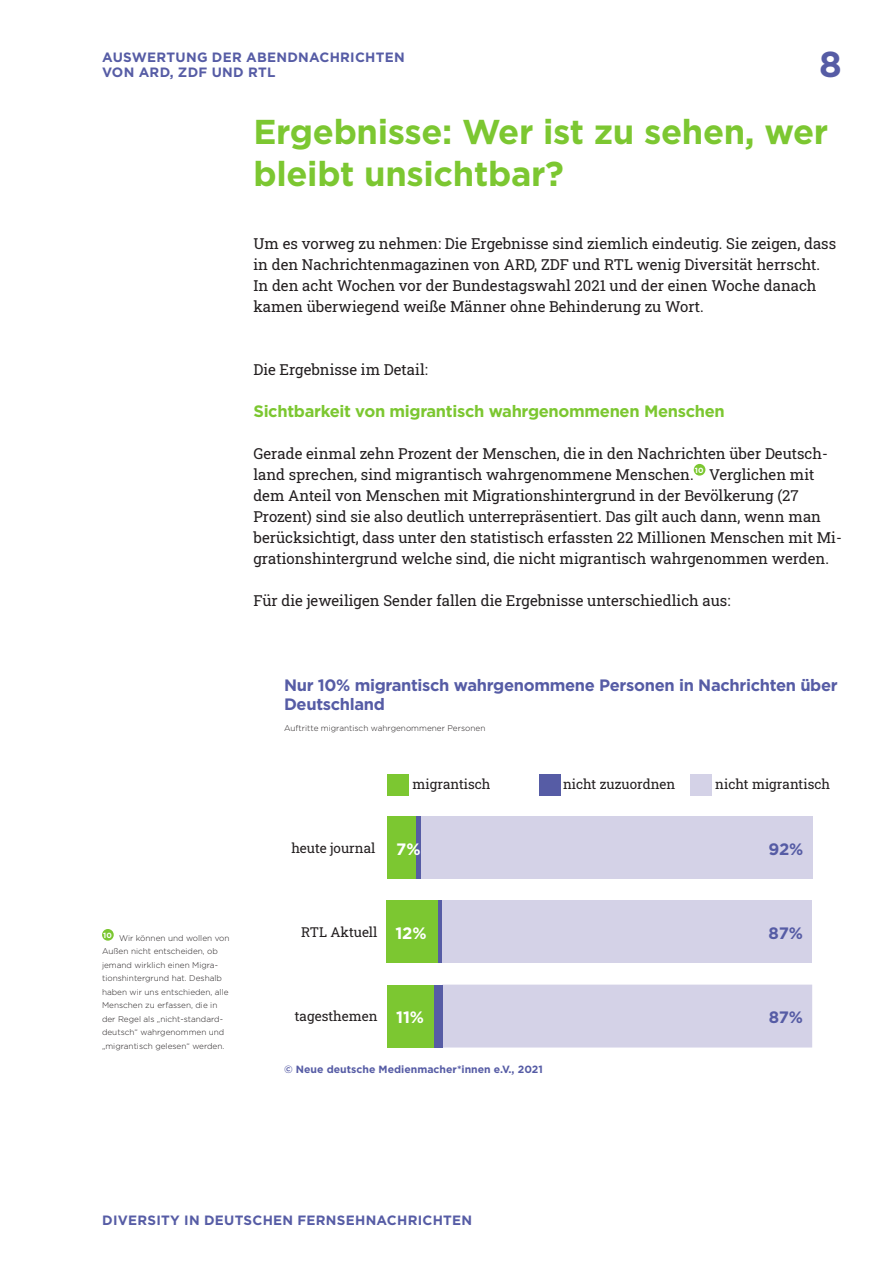
<style>
.page{position:relative;width:893px;height:1263px;background:#fff}
.page>*{position:absolute;margin:0;border:0;box-sizing:border-box;transform-origin:0 0}
.t1{font:700 36px "Gotham Pro";color:#565ca5}
.t2{font:700 34.5px/42px "Gotham";letter-spacing:-.01em;color:#7cc731}
.t3{font:700 16.5px/19.5px "Gotham";letter-spacing:-.02em;color:#565ca5}
.Fließtext{font:700 16.5px "Gotham";letter-spacing:-.02em;color:#7cc731}
.t4{font:700 16.5px "Gotham";color:#fff}
.Fließtext-2{font:15px/21px "Roboto Slab";color:#231f20}
.t5{font:700 13.5px/15px "Gotham Pro";letter-spacing:.02em;color:#565ca5}
.Fließtext-3{font:13.5px "Roboto Slab";color:#231f20}
.Absatzformat_1{font:13.5px "Roboto Slab";color:#231f20}
.Fußnote{font:700 10.5px "Gotham";color:#565ca5}
.Fußnote-2{font:300 8.25px/13.5px "Gotham";color:#231f20}
.t6{font:700 7.5px "Gotham";color:#fff}
</style>
<div class="page">
<div style="left:694px;top:464px;width:11px;height:12px;background:#7cc731;border-radius:50%"></div>
<div style="left:102px;top:929px;width:12px;height:12px;background:#7cc731;border-radius:50%"></div>
<div style="left:387px;top:816px;width:30px;height:63px;background:#7cc731"></div>
<div style="left:387px;top:900px;width:51px;height:63px;background:#7cc731"></div>
<div style="left:387px;top:984px;width:47px;height:63px;background:#7cc731"></div>
<hr style="left:417px;top:816px;width:4px;height:63px;background:#565ca5">
<hr style="left:438px;top:900px;width:4px;height:63px;background:#565ca5">
<div style="left:434px;top:984px;width:8px;height:63px;background:#565ca5"></div>
<div style="left:421px;top:816px;width:391px;height:63px;background:#d4d2e7"></div>
<div style="left:442px;top:900px;width:370px;height:63px;background:#d4d2e7"></div>
<div style="left:443px;top:984px;width:369px;height:63px;background:#d4d2e7"></div>
<hr style="left:442px;top:984px;width:1px;height:63px;background:#565ca5">
<div style="left:388px;top:774px;width:21px;height:21px;background:#7cc731"></div>
<div style="left:539px;top:774px;width:21px;height:21px;background:#565ca5"></div>
<div style="left:691px;top:774px;width:21px;height:21px;background:#d4d2e7"></div>
<p class="t5" style="left:102px;top:49px;width:304px">AUSWERTUNG DER ABENDNACHRICHTEN<br>VON ARD, ZDF UND RTL</p>
<p class="t1" style="left:819px;top:44px;width:24px">8</p>
<h2 class="t2" style="left:253px;top:111px;width:576px">Ergebnisse: Wer ist zu sehen, wer bleibt unsichtbar?</h2>
<h2 class="Fließtext-2" style="left:253px;top:233px;width:584px">Um es vorweg zu nehmen: Die Ergebnisse sind ziemlich eindeutig. Sie zeigen, dass in den Nachrichtenmagazinen von ARD, ZDF und RTL wenig Diversität herrscht.<br>In den acht Wochen vor der Bundestagswahl 2021 und der einen Woche danach kamen überwiegend weiße Männer ohne Behinderung zu Wort.</h2>
<p class="Fließtext-2" style="left:253px;top:359px;width:176px">Die Ergebnisse im Detail:</p>
<p class="Fließtext" style="left:253px;top:400px;width:473px">Sichtbarkeit von migrantisch wahrgenommenen Menschen</p>
<p class="Fließtext-2" style="left:253px;top:443px;width:576px">Gerade einmal zehn Prozent der Menschen, die in den Nachrichten über Deutsch&shy;land sprechen, sind migrantisch wahrgenommene Menschen.</p>
<p class="t6" style="left:695px;top:465px;width:10px">10</p>
<p class="Fließtext-2" style="left:253px;top:464px;width:590px;text-indent:456px">Verglichen mit dem Anteil von Menschen mit Migrationshintergrund in der Bevölkerung (27<br>Prozent) sind sie also deutlich unterrepräsentiert. Das gilt auch dann, wenn man berücksichtigt, dass unter den statistisch erfassten 22 Millionen Menschen mit Mi&shy;grationshintergrund welche sind, die nicht migrantisch wahrgenommen werden.</p>
<p class="Fließtext-2" style="left:253px;top:590px;width:479px">Für die jeweiligen Sender fallen die Ergebnisse unterschiedlich aus:</p>
<h3 class="t3" style="left:284px;top:675px;width:555px">Nur 10% migrantisch wahrgenommene Personen in Nachrichten über<br>Deutschland</h3>
<p class="Fußnote-2" style="left:284px;top:721px;width:203px">Auftritte migrantisch wahrgenommener Personen</p>
<p class="t6" style="left:103px;top:930px;width:10px">10</p>
<p class="Fußnote-2" style="left:102px;top:931px;width:129px;text-indent:17px">Wir können und wollen von<br>Außen nicht entscheiden, ob jemand wirklich einen Migra&shy;tionshintergrund hat. Deshalb haben wir uns entschieden, alle<br>Menschen zu erfassen, die in der Regel als „nicht-standard&shy;deutsch“ wahrgenommen und „migrantisch gelesen“ werden.</p>
<p class="Fließtext-3" style="left:291px;top:839px;width:86px">heute journal</p>
<p class="Fließtext-3" style="left:412px;top:775px;width:80px">migrantisch</p>
<p class="Fließtext-3" style="left:563px;top:775px;width:114px">nicht zuzuordnen</p>
<p class="Fließtext-3" style="left:715px;top:775px;width:116px">nicht migrantisch</p>
<h2 class="t4" style="left:396px;top:838px;width:26px">7%</h2>
<h2 class="t3" style="left:769px;top:839px;width:36px">92%</h2>
<p class="Absatzformat_1" style="left:301px;top:922px;width:78px">RTL Aktuell</p>
<h2 class="t4" style="left:395px;top:922px;width:33px">12%</h2>
<h2 class="t3" style="left:769px;top:923px;width:36px">87%</h2>
<p class="Fließtext-3" style="left:295px;top:1006px;width:84px">tagesthemen</p>
<h2 class="t4" style="left:396px;top:1006px;width:29px">11%</h2>
<h2 class="t3" style="left:769px;top:1007px;width:36px">87%</h2>
<p class="Fußnote" style="left:284px;top:1062px;width:260px">© Neue deutsche Medienmacher*innen e.V., 2021</p>
<p class="t5" style="left:102px;top:1212px;width:372px">DIVERSITY IN DEUTSCHEN FERNSEHNACHRICHTEN</p>
</div>
